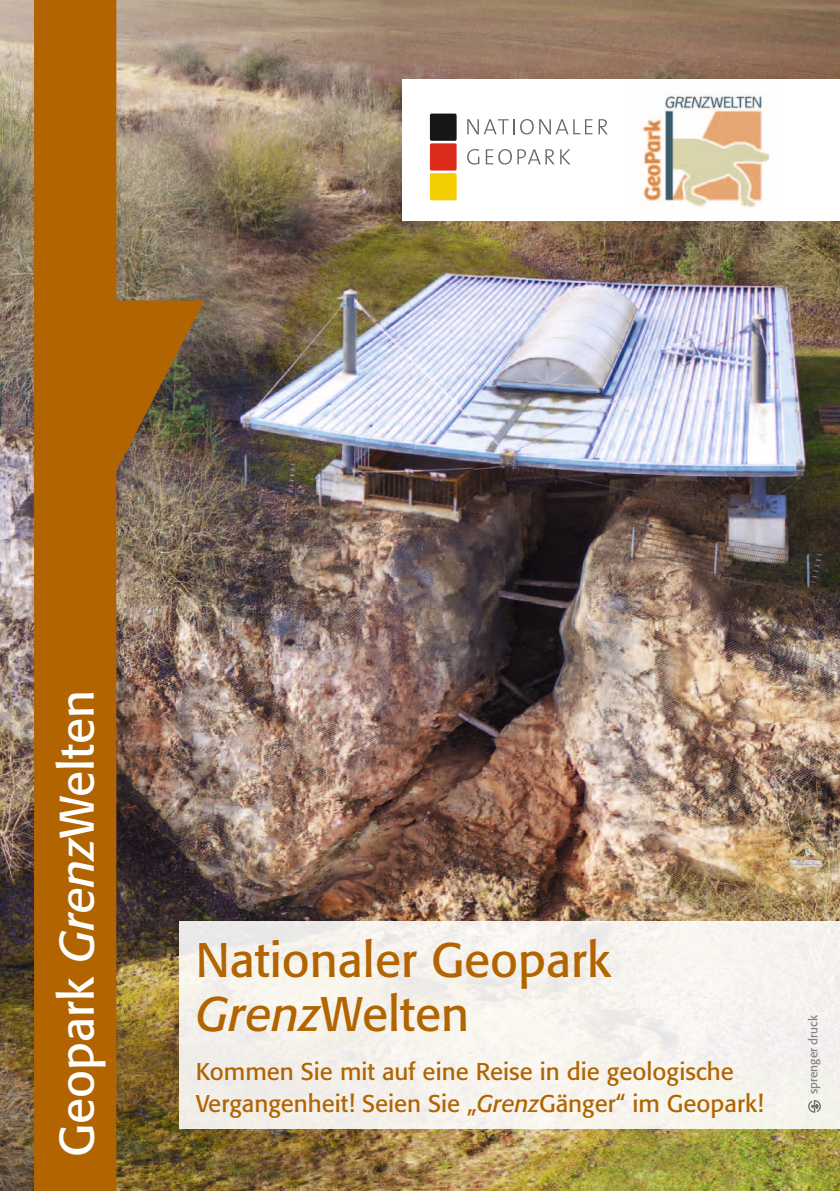
<style>
.page{position:relative;width:840px;height:1191px;background:#fff}
.page>*{position:absolute;margin:0;border:0;box-sizing:border-box;transform-origin:0 0}
.t1{font:48px/54px "Formata";color:#b26400}
.t2{font:48px "Formata";color:#fff}
.t3{font:24px/32px "Formata";color:#b26400}
.t4{font:12px "Formata";color:#818281}
.s1{font-style:italic}
</style>
<div class="page">
<img style="left:0;top:0;width:839px;height:1191px">
<div style="left:403px;top:79px;width:436px;height:142px;background:#fff"></div>
<div style="left:179px;top:921px;width:660px;height:207px;background:#f6f3ed"></div>
<svg style="left:808px;top:1100px;width:12px;height:12px"></svg>
<img style="left:34px;top:0;width:170px;height:1191px">
<div style="left:429px;top:173px;width:27px;height:27px;background:#f3ce00;border-radius:2px"></div>
<div style="left:429px;top:143px;width:27px;height:28px;background:#dd2b1c;border-radius:2px"></div>
<div style="left:429px;top:114px;width:27px;height:27px;background:#151616;border-radius:2px"></div>
<svg style="left:467px;top:149px;width:12px;height:15px"></svg>
<svg style="left:485px;top:149px;width:26px;height:15px"></svg>
<svg style="left:517px;top:149px;width:37px;height:15px"></svg>
<svg style="left:560px;top:149px;width:10px;height:15px"></svg>
<svg style="left:467px;top:119px;width:47px;height:15px"></svg>
<svg style="left:520px;top:119px;width:13px;height:15px"></svg>
<svg style="left:539px;top:119px;width:53px;height:15px"></svg>
<svg style="left:598px;top:119px;width:9px;height:15px"></svg>
<img style="left:642px;top:93px;width:129px;height:115px">
<h1 class="t2" style="left:47px;top:1157px;width:469px;rotate:-90deg">Geopark <span class="s1">Grenz</span>Welten</h1>
<h1 class="t1" style="left:196px;top:932px;width:417px">Nationaler Geopark<br><span class="s1">Grenz</span>Welten</h1>
<p class="t3" style="left:196px;top:1055px;width:569px">Kommen Sie mit auf eine Reise in die geologische<br>Vergangenheit! Seien Sie „<span class="s1">Grenz</span>Gänger“ im Geopark!</p>
<p class="t4" style="left:805px;top:1094px;width:80px;rotate:-90deg">sprenger druck</p>
</div>
